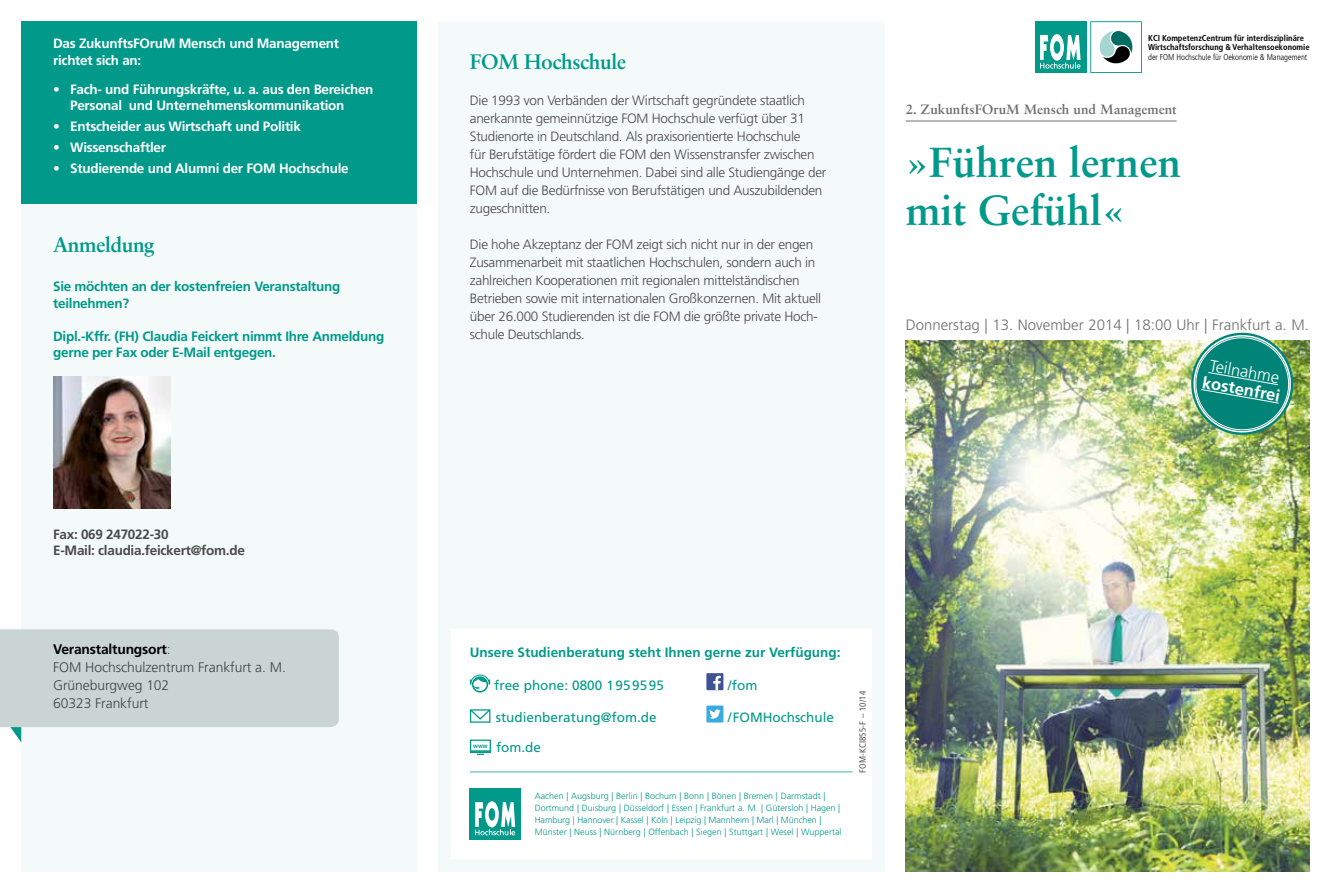
<style>
.page{position:relative;width:1331px;height:893px;background:#fff}
.page>*{position:absolute;margin:0;border:0;box-sizing:border-box;transform-origin:0 0}
.t1{font:700 42px/48px "Sabon LT Std";color:#00998a}
.t2{font:700 21px "Sabon LT Std";letter-spacing:-.02em;color:#00998a}
.t3{font:700 16.5px "Frutiger LT Std";color:#fff}
.t4{font:300 16.5px "Frutiger LT Std";color:#fff}
.t5{font:300 15px "Frutiger LT Std";color:#706f6f}
.t6{font:300 13.8px/18px "Frutiger LT Std";letter-spacing:-.005em;color:#3d4548}
.t7{font:300 13.5px/18px "Frutiger LT Std";letter-spacing:-.02em;color:#4a4a49}
.t8{font:700 13.5px/16.5px "Frutiger LT Std";letter-spacing:-.02em;color:#fff}
.t9{font:700 13.5px/16.5px "Frutiger LT Std";letter-spacing:-.02em;color:#00998a}
.t10{font:13.5px "Frutiger LT Std";color:#00998a}
.t11{font:700 13.5px "Frutiger LT Std";color:#00998a}
.t12{font:700 13.5px/16.5px "Frutiger LT Std";letter-spacing:-.02em;color:#4a4a49}
.t13{font:700 13.5px "Sabon LT Std";color:#706f6f}
.t14{font:300 9px/12px "Frutiger LT Std";color:#00998a}
.t15{font:condensed 9px "Frutiger LT Std";letter-spacing:.015em;color:#575756}
.t16{font:700 condensed 8.4px/9.6px "Frutiger LT Std";color:#000}
.t17{font:300 condensed 8.4px "Frutiger LT Std";letter-spacing:-.005em;color:#000}
.s1{font-weight:700;color:#000}
</style>
<div class="page">
<img style="left:906px;top:340px;width:404px;height:532px">
<hr style="left:906px;top:121px;width:271px;height:1px;background:#706f6f">
<div style="left:438px;top:21px;width:446px;height:851px;background:#f3faf9"></div>
<div style="left:451px;top:629px;width:421px;height:230px;background:#fff"></div>
<div style="left:470px;top:789px;width:51px;height:51px;background:#00998a"></div>
<svg style="left:475px;top:801px;width:40px;height:34px"></svg>
<hr style="left:470px;top:772px;width:383px;height:1px;background:#37b6ad">
<div style="left:470px;top:740px;width:21px;height:13px;border:1px solid #00998a"></div>
<hr style="left:470px;top:750px;width:20px;height:2px;background:#00998a">
<svg style="left:470px;top:674px;width:20px;height:15px"></svg>
<div style="left:472px;top:676px;width:16px;height:16px;border:2px solid #00998a;border-radius:50%"></div>
<svg style="left:469px;top:709px;width:22px;height:12px"></svg>
<div style="left:706px;top:673px;width:17px;height:17px;background:#3d5194"></div>
<svg style="left:713px;top:676px;width:8px;height:14px"></svg>
<div style="left:706px;top:705px;width:17px;height:17px;background:#3aaae1"></div>
<svg style="left:709px;top:709px;width:12px;height:10px"></svg>
<div style="left:21px;top:21px;width:396px;height:851px;background:#f3faf9"></div>
<svg style="left:0;top:629px;width:339px;height:113px;background:#cfd9d7"></svg>
<div style="left:1035px;top:21px;width:51px;height:52px;background:#00998a"></div>
<svg style="left:1040px;top:34px;width:40px;height:35px"></svg>
<svg style="left:1090px;top:21px;width:52px;height:52px"></svg>
<div style="left:21px;top:21px;width:396px;height:183px;background:#00998a"></div>
<img style="left:53px;top:376px;width:117px;height:132px">
<img style="left:1187px;top:332px;width:110px;height:107px">
<p class="t8" style="left:53px;top:35px;width:287px">Das ZukunftsFOruM Mensch und Management richtet sich an:</p>
<p class="t8" style="left:70px;top:81px;width:305px;text-indent:-17px">• Fach- und Führungskräfte, u. a. aus den Bereichen<br>Personal und Unternehmenskommunikation</p>
<p class="t8" style="left:53px;top:118px;width:249px">• Entscheider aus Wirtschaft und Politik</p>
<p class="t8" style="left:53px;top:139px;width:114px">• Wissenschaftler</p>
<p class="t8" style="left:53px;top:160px;width:297px">• Studierende und Alumni der FOM Hochschule</p>
<h2 class="t2" style="left:53px;top:232px;width:103px">Anmeldung</h2>
<p class="t9" style="left:53px;top:278px;width:289px">Sie möchten an der kostenfreien Veranstaltung teilnehmen?</p>
<p class="t9" style="left:53px;top:328px;width:333px">Dipl.-Kffr. (FH) Claudia Feickert nimmt Ihre Anmeldung gerne per Fax oder E-Mail entgegen.</p>
<p class="t12" style="left:53px;top:526px;width:193px">Fax: 069 247022-30<br>E-Mail: claudia.feickert@fom.de</p>
<p class="t6" style="left:53px;top:641px;width:234px"><span class="s1">Veranstaltungsort</span>:<br>FOM Hochschulzentrum Frankfurt a. M.<br>Grüneburgweg 102<br>60323 Frankfurt</p>
<h2 class="t2" style="left:470px;top:49px;width:158px">FOM Hochschule</h2>
<p class="t7" style="left:470px;top:92px;width:358px">Die 1993 von Verbänden der Wirtschaft gegründete staatlich anerkannte gemeinnützige FOM Hochschule verfügt über 31<br>Studienorte in Deutschland. Als praxisorientierte Hochschule<br>für Berufstätige fördert die FOM den Wissenstransfer zwischen Hochschule und Unternehmen. Dabei sind alle Studiengänge der FOM auf die Bedürfnisse von Berufstätigen und Auszubildenden zugeschnitten.</p>
<p class="t7" style="left:470px;top:236px;width:353px">Die hohe Akzeptanz der FOM zeigt sich nicht nur in der engen Zusammenarbeit mit staatlichen Hochschulen, sondern auch in zahlreichen Kooperationen mit regionalen mittelständischen Betrieben sowie mit internationalen Großkonzernen. Mit aktuell über 26.000 Studierenden ist die FOM die größte private Hoch&shy;schule Deutschlands.</p>
<p class="t16" style="left:1148px;top:33px;width:163px">KCI KompetenzCentrum für interdisziplinäre<br>Wirtschaftsforschung &amp; Verhaltensoekonomie</p>
<p class="t17" style="left:1148px;top:52px;width:161px">der FOM Hochschule für Oekonomie &amp; Management</p>
<p class="t13" style="left:906px;top:101px;width:272px">2. ZukunftsFOruM Mensch und Management</p>
<h1 class="t1" style="left:906px;top:138px;width:277px">»Führen lernen mit Gefühl«</h1>
<p class="t5" style="left:906px;top:316px;width:405px">Donnerstag | 13. November 2014 | 18:00 Uhr | Frankfurt a. M.</p>
<p class="t4" style="left:1211px;top:356px;width:72px;rotate:10deg">Teilnahme</p>
<p class="t3" style="left:1204px;top:373px;width:80px;rotate:10deg">kostenfrei</p>
<p class="t11" style="left:470px;top:645px;width:372px">Unsere Studienberatung steht Ihnen gerne zur Verfügung:</p>
<p class="t10" style="left:494px;top:677px;width:171px">free phone: 0800 1959595</p>
<p class="t10" style="left:496px;top:709px;width:162px">studienberatung@fom.de</p>
<p class="t10" style="left:473px;top:740px;width:69px"><sup>www</sup> fom.de</p>
<p class="t10" style="left:728px;top:677px;width:31px">/fom</p>
<p class="t10" style="left:728px;top:709px;width:108px">/FOMHochschule</p>
<p class="t14" style="left:535px;top:790px;width:308px">Aachen | Augsburg | Berlin | Bochum | Bonn | Bönen | Bremen | Darmstadt | Dortmund | Duisburg | Düsseldorf | Essen | Frankfurt a. M. | Gütersloh | Hagen | Hamburg | Hannover | Kassel | Köln | Leipzig | Mannheim | Marl | München | Münster | Neuss | Nürnberg | Offenbach | Siegen | Stuttgart | Wesel | Wuppertal</p>
<p class="t15" style="left:857px;top:773px;width:83px;rotate:-90deg">FOM-KCI855-F – 10/14</p>
</div>
